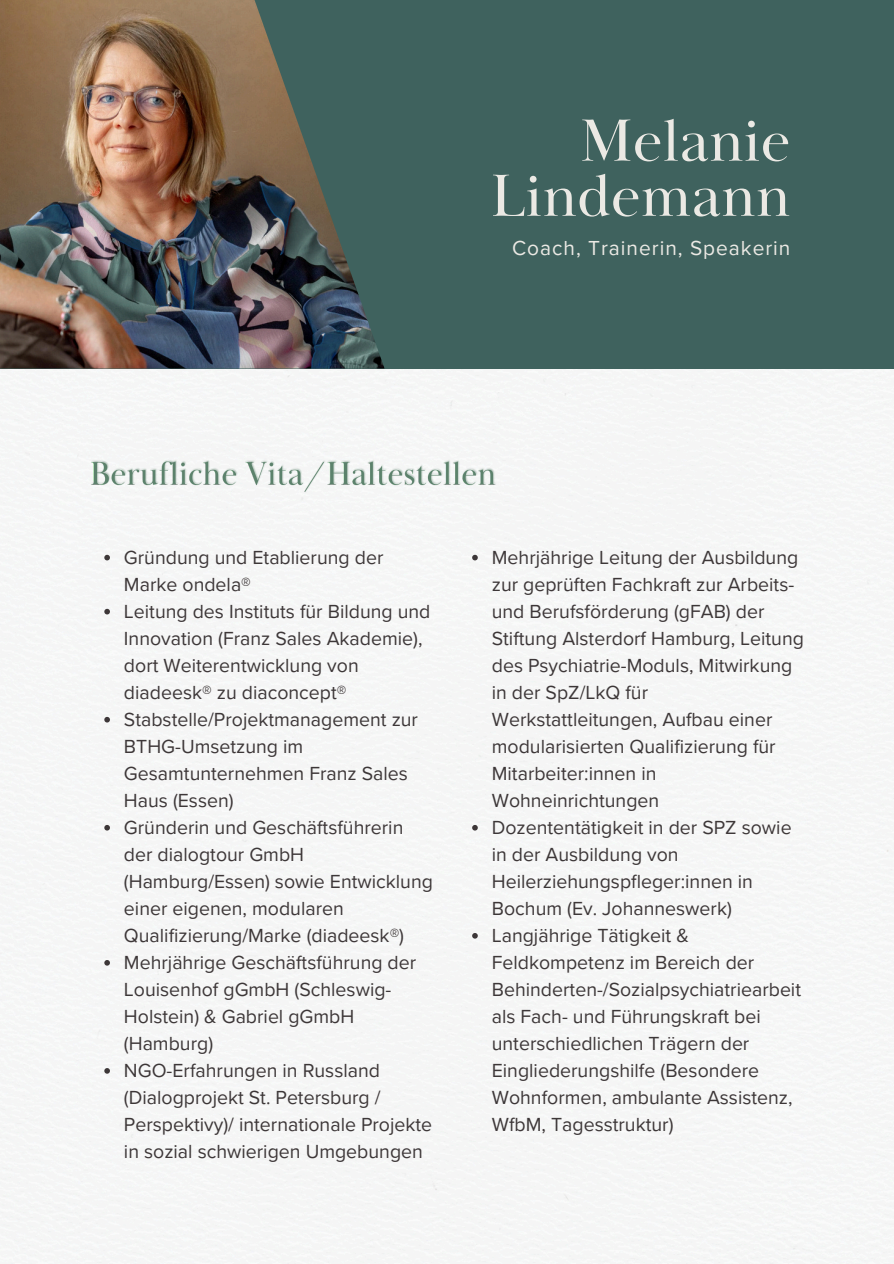
<style>
.page{position:relative;width:894px;height:1264px;background:#fff}
.page>*{position:absolute;margin:0;border:0;box-sizing:border-box;transform-origin:0 0}
.t1{font:61.5px/55.2px "Baskerville Display PT";color:#ebe9e4;text-align:right}
.t2{font:20.85px "Proxima Nova";letter-spacing:.045em;color:#ebe9e4}
.t3{font:19.5px/27px "Proxima Nova";color:#3d3738}
</style>
<div class="page">
<div style="left:0;top:368px;width:893px;height:895px;background:#f5f5f5"></div>
<div style="left:0;top:0;width:893px;height:368px;background:#3f625e"></div>
<img style="left:0;top:0;width:384px;height:368px">
<img style="left:89px;top:454px;width:410px;height:43px">
<svg style="left:104px;top:555px;width:6px;height:5px"></svg>
<svg style="left:104px;top:609px;width:6px;height:5px"></svg>
<svg style="left:104px;top:717px;width:6px;height:5px"></svg>
<svg style="left:104px;top:825px;width:6px;height:5px"></svg>
<svg style="left:104px;top:960px;width:6px;height:5px"></svg>
<svg style="left:104px;top:1068px;width:6px;height:5px"></svg>
<svg style="left:472px;top:555px;width:5px;height:5px"></svg>
<svg style="left:472px;top:825px;width:5px;height:5px"></svg>
<svg style="left:472px;top:933px;width:5px;height:5px"></svg>
<p class="t1" style="left:490px;top:115px;width:301px">Melanie<br>Lindemann</p>
<p class="t2" style="left:512px;top:236px;width:280px">Coach, Trainerin, Speakerin</p>
<h1 class="t3" style="left:124px;top:544px;width:261px">Gründung und Etablierung der<br>Marke ondela®</h1>
<p class="t3" style="left:124px;top:598px;width:308px">Leitung des Instituts für Bildung und<br>Innovation (Franz Sales Akademie), dort Weiterentwicklung von diadeesk® zu diaconcept®</p>
<p class="t3" style="left:124px;top:706px;width:295px">Stabstelle/Projektmanagement zur<br>BTHG-Umsetzung im<br>Gesamtunternehmen Franz Sales<br>Haus (Essen)</p>
<p class="t3" style="left:124px;top:814px;width:310px">Gründerin und Geschäftsführerin der dialogtour GmbH (Hamburg/Essen) sowie Entwicklung einer eigenen, modularen<br>Qualifizierung/Marke (diadeesk®)</p>
<p class="t3" style="left:124px;top:949px;width:294px">Mehrjährige Geschäftsführung der<br>Louisenhof gGmbH (Schleswig-<br>Holstein) &amp; Gabriel gGmbH (Hamburg)</p>
<p class="t3" style="left:124px;top:1057px;width:310px">NGO-Erfahrungen in Russland (Dialogprojekt St. Petersburg / Perspektivy)/ internationale Projekte in sozial schwierigen Umgebungen</p>
<p class="t3" style="left:491px;top:544px;width:313px">Mehrjährige Leitung der Ausbildung zur geprüften Fachkraft zur Arbeits&shy;und Berufsförderung (gFAB) der<br>Stiftung Alsterdorf Hamburg, Leitung des Psychiatrie-Moduls, Mitwirkung in der SpZ/LkQ für<br>Werkstattleitungen, Aufbau einer modularisierten Qualifizierung für<br>Mitarbeiter:innen in<br>Wohneinrichtungen</p>
<p class="t3" style="left:491px;top:814px;width:301px">Dozententätigkeit in der SPZ sowie in der Ausbildung von<br>Heilerziehungspfleger:innen in<br>Bochum (Ev. Johanneswerk)</p>
<p class="t3" style="left:491px;top:922px;width:311px">Langjährige Tätigkeit &amp;<br>Feldkompetenz im Bereich der<br>Behinderten-/Sozialpsychiatriearbeit als Fach- und Führungskraft bei unterschiedlichen Trägern der<br>Eingliederungshilfe (Besondere<br>Wohnformen, ambulante Assistenz,<br>WfbM, Tagesstruktur)</p>
</div>
